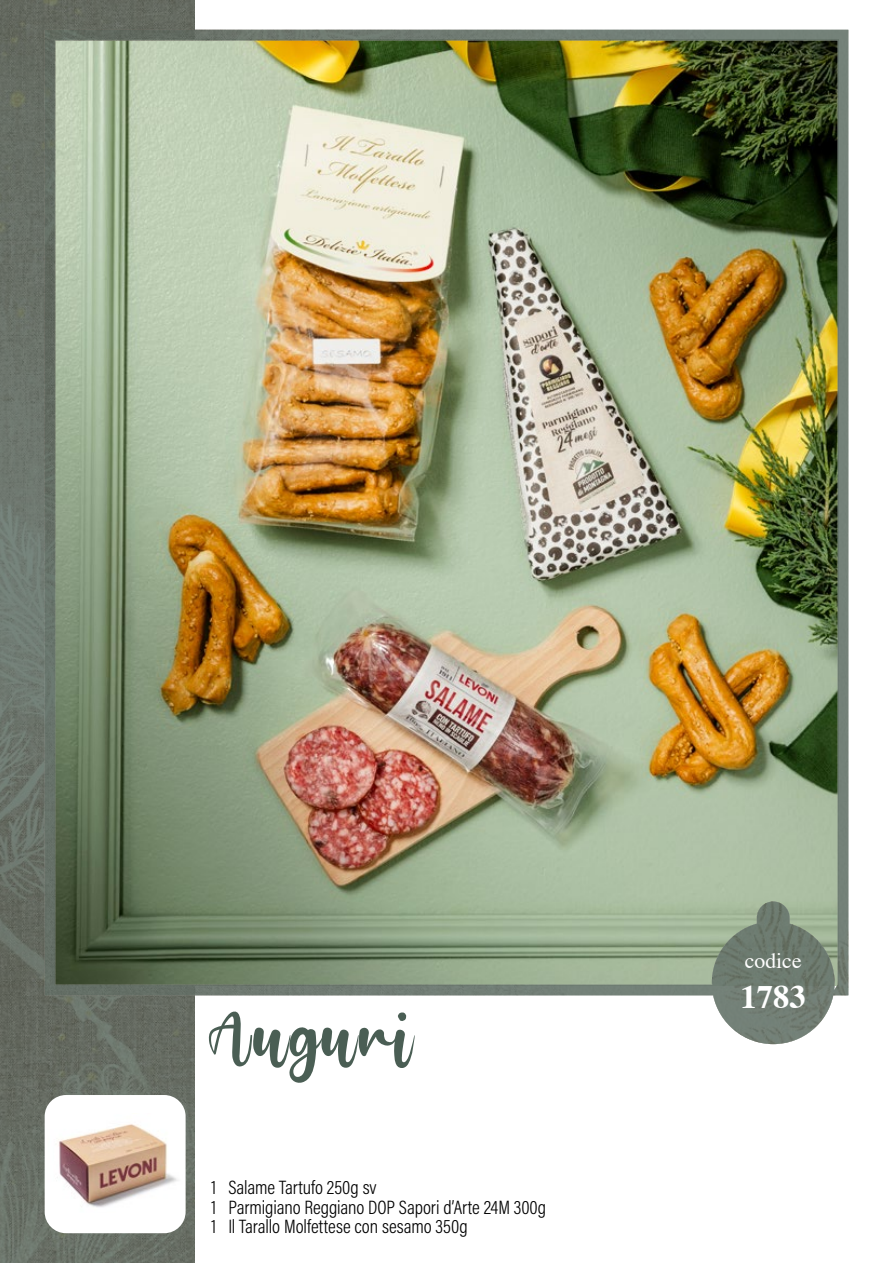
<style>
.page{position:relative;width:893px;height:1263px;background:#fff}
.page>*{position:absolute;margin:0;border:0;box-sizing:border-box;transform-origin:0 0}
.t1{font:63px "Winter Christmas";letter-spacing:.035em;color:#4a5e54}
.t2{font:700 32.7px "Times";color:#fff}
.t3{font:21.75px "Times";color:#fff}
.t4{font:19.5px/19.5px "Acumin Variable Concept";letter-spacing:-.005em;color:#000}
</style>
<div class="page">
<svg style="left:0;top:0;width:194px;height:1263px;background:#697067"></svg>
<div style="left:45px;top:1095px;width:141px;height:138px;background:#fff;border-radius:21px"></div>
<img style="left:59px;top:1124px;width:119px;height:83px">
<img style="left:45px;top:30px;width:803px;height:1014px">
<h1 class="t1" style="left:211px;top:994px;width:204px">Auguri</h1>
<p class="t4" style="left:211px;top:1177px;width:336px">1 Salame Tartufo 250g sv<br>1 Parmigiano Reggiano DOP Sapori d’Arte 24M 300g<br>1 Il Tarallo Molfettese con sesamo 350g</p>
<p class="t3" style="left:745px;top:941px;width:58px">codice</p>
<h2 class="t2" style="left:740px;top:965px;width:67px">1783</h2>
</div>
